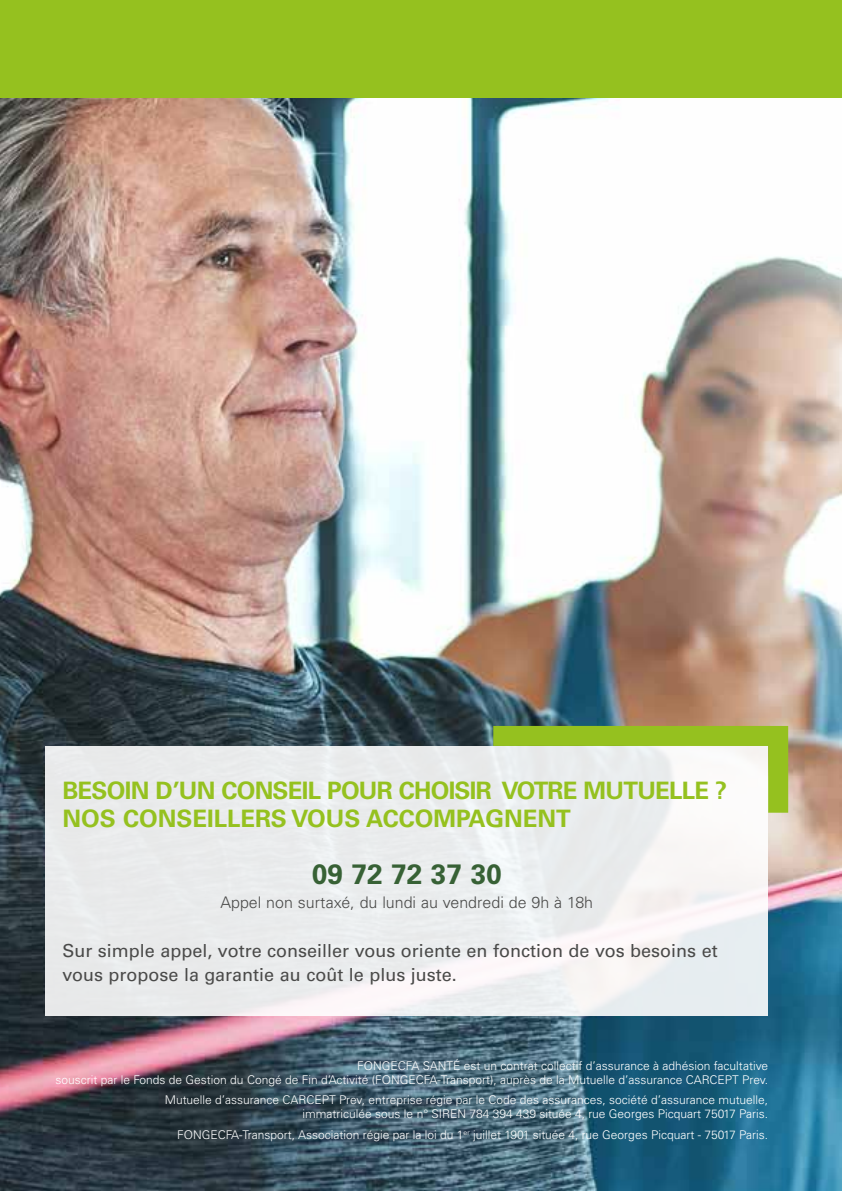
<style>
.page{position:relative;width:842px;height:1191px;background:#fff}
.page>*{position:absolute;margin:0;border:0;box-sizing:border-box;transform-origin:0 0}
.TEXTE{font:700 28px "Univers LT Std";color:#376135}
.INTERS_VERT_FONCÉ{font:700 24px/28.8px "Univers LT Std";letter-spacing:-.03em;color:#95c11f}
.TEXTE-2{font:18px "Univers LT Std";color:#4a4a49}
.TEXTE-3{font:300 16px "Univers LT Std";color:#4a4a49}
.t1{font:300 12px/14.4px "Univers LT Std";color:#fff;text-align:right}
</style>
<div class="page">
<img style="left:0;top:98px;width:842px;height:1093px">
<svg style="left:45px;top:746px;width:723px;height:269px;fill:#eaeced"></svg>
<svg style="left:473px;top:716px;width:325px;height:116px"></svg>
<div style="left:0;top:0;width:842px;height:98px;background:#95c11f"></div>
<p class="INTERS_VERT_FONCÉ" style="left:62px;top:776px;width:666px">BESOIN D’UN CONSEIL POUR CHOISIR VOTRE MUTUELLE ?<br>NOS CONSEILLERS VOUS ACCOMPAGNENT</p>
<p class="TEXTE" style="left:312px;top:857px;width:191px">09 72 72 37 30</p>
<p class="TEXTE-3" style="left:220px;top:893px;width:374px">Appel non surtaxé, du lundi au vendredi de 9h à 18h</p>
<p class="TEXTE-2" style="left:62px;top:939px;width:657px">Sur simple appel, votre conseiller vous oriente en fonction de vos besoins et</p>
<p class="TEXTE-2" style="left:62px;top:963px;width:396px">vous propose la garantie au coût le plus juste.</p>
<p class="t1" style="left:55px;top:1058px;width:714px">FONGECFA SANTÉ est un contrat collectif d’assurance à adhésion facultative<br>souscrit par le Fonds de Gestion du Congé de Fin d’Activité (FONGECFA-Transport), auprès de la Mutuelle d’assurance CARCEPT Prev.</p>
<p class="t1" style="left:165px;top:1092px;width:605px">Mutuelle d’assurance CARCEPT Prev, entreprise régie par le Code des assurances, société d’assurance mutuelle, immatriculée sous le n° SIREN 784 394 439 située 4, rue Georges Picquart 75017 Paris.</p>
<p class="t1" style="left:177px;top:1127px;width:593px">FONGECFA-Transport, Association régie par la loi du 1<sup>er</sup> juillet 1901 située 4, rue Georges Picquart - 75017 Paris.</p>
</div>
